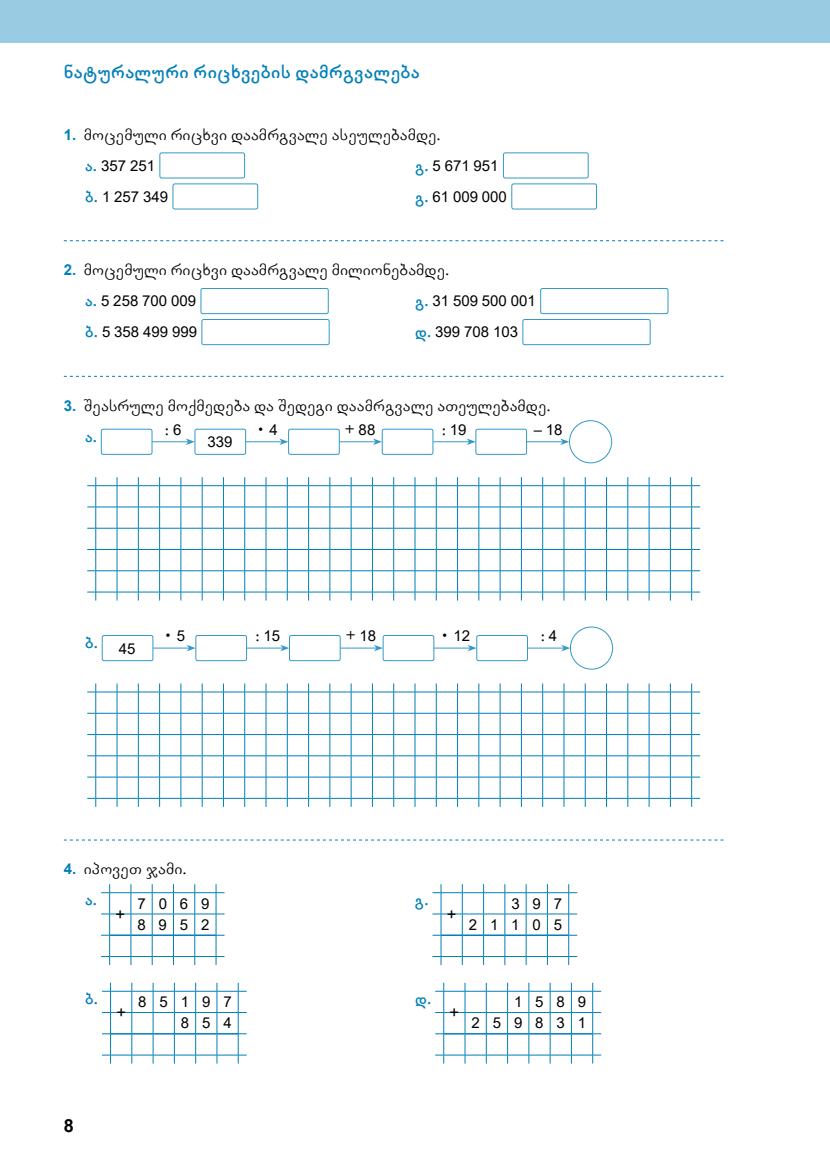
<style>
.page{position:relative;width:830px;height:1170px;background:#fff}
.page>*{position:absolute;margin:0;border:0;box-sizing:border-box;transform-origin:0 0}
.t1{font:19.5px "Kolhety Normal New Bold";color:#007fb8}
.t2{font:700 18px "Arial";color:#000}
.t3{font:16.5px "Kolhety Normal New";color:#000}
.t4{font:16.5px "Kolhety Normal New Bold";color:#007fb8}
.t5{font:16.5px "Arial";color:#000}
.t6{font:15px/31px "Arial";color:#000}
.t7{font:15px/21px "Arial";letter-spacing:.86em;color:#000;text-align:right}
.s1{font-family:"Arial";font-weight:700;font-size:15px;color:#007fb8}
.s2{font-family:"Kolhety Normal New Bold";font-size:16.5px;color:#007fb8}
.s3{font-family:"Arial";font-size:15px}
.s4{font-family:"Kolhety Normal New";font-size:16.5px}
</style>
<div class="page">
<div style="left:0;top:0;width:829px;height:43px;background:#99cce2"></div>
<div style="left:160px;top:153px;width:85px;height:25px;border:1px solid #3399c6;border-radius:2px"></div>
<div style="left:173px;top:184px;width:85px;height:25px;border:1px solid #3399c6;border-radius:2px"></div>
<div style="left:503px;top:153px;width:85px;height:25px;border:1px solid #3399c6;border-radius:2px"></div>
<div style="left:511px;top:184px;width:85px;height:25px;border:1px solid #3399c6;border-radius:2px"></div>
<svg style="left:64px;top:240px;width:659px;height:1px"></svg>
<div style="left:201px;top:288px;width:127px;height:26px;border:1px solid #3399c6;border-radius:2px"></div>
<div style="left:201px;top:319px;width:128px;height:26px;border:1px solid #3399c6;border-radius:2px"></div>
<div style="left:540px;top:288px;width:128px;height:26px;border:1px solid #3399c6;border-radius:2px"></div>
<div style="left:522px;top:319px;width:128px;height:26px;border:1px solid #3399c6;border-radius:2px"></div>
<svg style="left:64px;top:376px;width:659px;height:1px"></svg>
<svg style="left:64px;top:839px;width:659px;height:1px"></svg>
<hr style="left:152px;top:441px;width:36px;height:1px;background:#3399c6">
<svg style="left:186px;top:438px;width:9px;height:7px"></svg>
<hr style="left:246px;top:441px;width:36px;height:1px;background:#3399c6">
<svg style="left:279px;top:438px;width:9px;height:7px"></svg>
<hr style="left:339px;top:441px;width:36px;height:1px;background:#3399c6">
<svg style="left:373px;top:438px;width:9px;height:7px"></svg>
<hr style="left:433px;top:441px;width:36px;height:1px;background:#3399c6">
<svg style="left:466px;top:438px;width:9px;height:7px"></svg>
<hr style="left:526px;top:441px;width:36px;height:1px;background:#3399c6">
<svg style="left:560px;top:438px;width:9px;height:7px"></svg>
<div style="left:101px;top:429px;width:51px;height:25px;border:1px solid #3399c6;border-radius:2px"></div>
<div style="left:195px;top:429px;width:51px;height:25px;border:1px solid #3399c6;border-radius:2px"></div>
<div style="left:288px;top:429px;width:51px;height:25px;border:1px solid #3399c6;border-radius:2px"></div>
<div style="left:382px;top:429px;width:51px;height:25px;border:1px solid #3399c6;border-radius:2px"></div>
<div style="left:475px;top:429px;width:51px;height:25px;border:1px solid #3399c6;border-radius:2px"></div>
<div style="left:569px;top:420px;width:42px;height:43px;border:1px solid #3399c6;border-radius:50%"></div>
<svg style="left:87px;top:477px;width:612px;height:123px"></svg>
<hr style="left:153px;top:647px;width:36px;height:1px;background:#3399c6">
<svg style="left:186px;top:645px;width:9px;height:6px"></svg>
<hr style="left:246px;top:647px;width:36px;height:1px;background:#3399c6">
<svg style="left:280px;top:645px;width:9px;height:6px"></svg>
<hr style="left:340px;top:647px;width:36px;height:1px;background:#3399c6">
<svg style="left:374px;top:644px;width:9px;height:7px"></svg>
<hr style="left:434px;top:647px;width:36px;height:1px;background:#3399c6">
<svg style="left:467px;top:645px;width:9px;height:6px"></svg>
<hr style="left:527px;top:647px;width:36px;height:1px;background:#3399c6">
<svg style="left:561px;top:645px;width:9px;height:6px"></svg>
<div style="left:102px;top:635px;width:51px;height:25px;border:1px solid #3399c6;border-radius:2px"></div>
<div style="left:195px;top:635px;width:51px;height:25px;border:1px solid #3399c6;border-radius:2px"></div>
<div style="left:289px;top:635px;width:51px;height:25px;border:1px solid #3399c6;border-radius:2px"></div>
<div style="left:383px;top:635px;width:51px;height:25px;border:1px solid #3399c6;border-radius:2px"></div>
<div style="left:476px;top:635px;width:51px;height:25px;border:1px solid #3399c6;border-radius:2px"></div>
<div style="left:570px;top:626px;width:42px;height:43px;border:1px solid #3399c6;border-radius:50%"></div>
<svg style="left:87px;top:683px;width:612px;height:123px"></svg>
<svg style="left:101px;top:884px;width:123px;height:80px"></svg>
<svg style="left:102px;top:982px;width:144px;height:81px"></svg>
<svg style="left:432px;top:884px;width:145px;height:80px"></svg>
<svg style="left:435px;top:982px;width:166px;height:81px"></svg>
<p class="t1" style="left:64px;top:64px;width:358px">NATURALURI RICXVEBIS DAMRGVALEBA</p>
<p class="t3" style="left:64px;top:128px;width:378px"><span class="s1">1.</span> MOCEMULI RICXVI DAAMRGVALE ASEULEBAMDE.</p>
<p class="t6" style="left:85px;top:151px;width:84px"><span class="s2">A.</span> 357 251<br><span class="s2">B.</span> 1 257 349</p>
<p class="t6" style="left:415px;top:151px;width:93px"><span class="s2">G.</span> 5 671 951<br><span class="s2">G.</span> 61 009 000</p>
<p class="t3" style="left:64px;top:263px;width:387px"><span class="s1">2.</span> MOCEMULI RICXVI DAAMRGVALE MILIONEBAMDE.</p>
<p class="t6" style="left:85px;top:286px;width:113px"><span class="s2">A.</span> 5 258 700 009<br><span class="s2">B.</span> 5 358 499 999</p>
<p class="t6" style="left:415px;top:286px;width:122px"><span class="s2">G.</span> 31 509 500 001<br><span class="s2">D.</span> 399 708 103</p>
<p class="t3" style="left:64px;top:399px;width:488px"><span class="s1">3.</span> SEASRULE MOQMEDEBA DA SEDEGI DAAMRGVALE ATEULEBAMDE.</p>
<p class="t4" style="left:85px;top:430px;width:14px">A.</p>
<p class="t6" style="left:207px;top:427px;width:27px">339</p>
<p class="t3" style="left:165px;top:423px;width:18px">: <span class="s3">6</span></p>
<p class="t3" style="left:256px;top:423px;width:24px">• <span class="s3">4</span></p>
<p class="t6" style="left:345px;top:415px;width:32px"><span class="s4">+</span> 88</p>
<p class="t6" style="left:441px;top:415px;width:26px"><span class="s4">:</span> 19</p>
<p class="t6" style="left:533px;top:415px;width:30px">– 18</p>
<p class="t4" style="left:85px;top:636px;width:52px">B. <sub>45</sub></p>
<p class="t3" style="left:163px;top:629px;width:24px">• <span class="s3">5</span></p>
<p class="t6" style="left:255px;top:621px;width:26px"><span class="s4">:</span> 15</p>
<p class="t6" style="left:345px;top:621px;width:32px"><span class="s4">+</span> 18</p>
<p class="t6" style="left:439px;top:621px;width:32px"><span class="s4">•</span> 12</p>
<p class="t3" style="left:540px;top:629px;width:18px">: <span class="s3">4</span></p>
<p class="t3" style="left:64px;top:862px;width:124px"><span class="s1">4.</span> IPOVET JAMI.</p>
<p class="t4" style="left:85px;top:893px;width:14px">A.</p>
<p class="t5" style="left:115px;top:907px;width:11px">+</p>
<p class="t7" style="left:137px;top:893px;width:74px;text-align:left">7069<br>8952</p>
<p class="t4" style="left:85px;top:992px;width:15px">B.</p>
<p class="t5" style="left:116px;top:1006px;width:11px">+</p>
<p class="t7" style="left:138px;top:992px;width:95px">85197<br>854</p>
<p class="t2" style="left:64px;top:1115px;width:12px">8</p>
<p class="t4" style="left:415px;top:893px;width:15px">G.</p>
<p class="t5" style="left:446px;top:907px;width:11px">+</p>
<p class="t7" style="left:468px;top:893px;width:95px">397<br>21105</p>
<p class="t4" style="left:415px;top:992px;width:18px">D.</p>
<p class="t5" style="left:449px;top:1006px;width:11px">+</p>
<p class="t7" style="left:471px;top:992px;width:116px">1589<br>259831</p>
</div>
